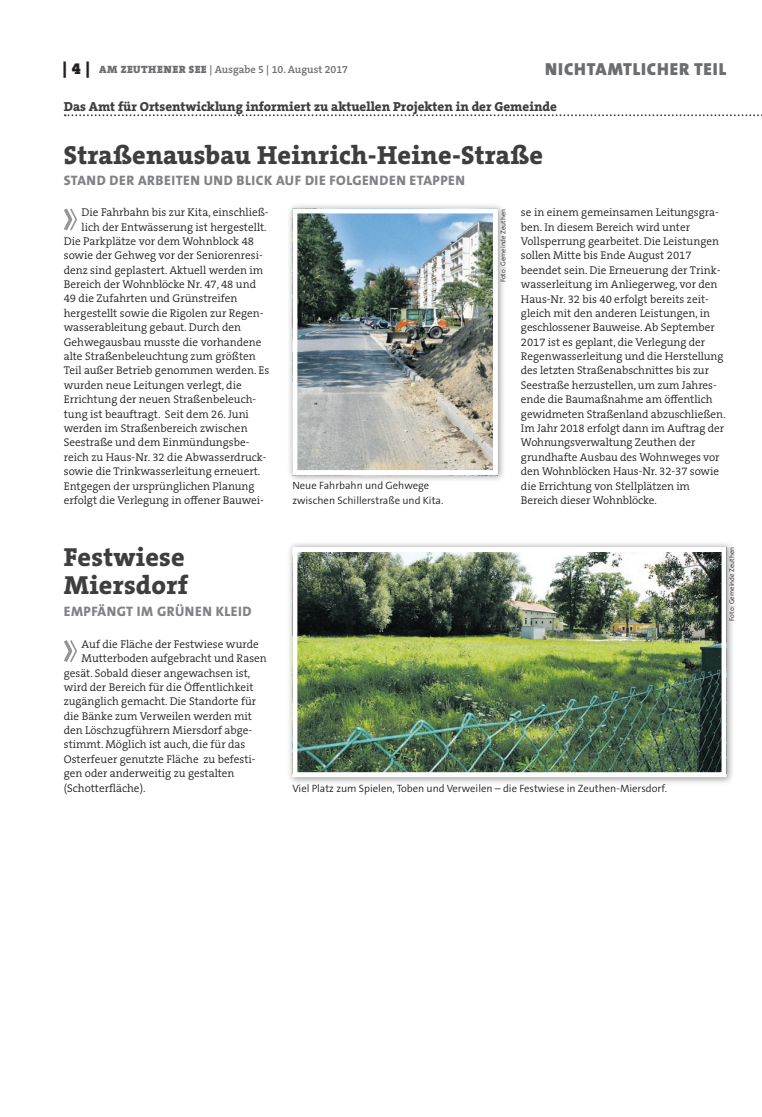
<style>
.page{position:relative;width:762px;height:1117px;background:#fff}
.page>*{position:absolute;margin:0;border:0;box-sizing:border-box;transform-origin:0 0}
.t1{font:800 26.25px/27.5px "The Serif B W8";letter-spacing:.01em;color:#3e3e3f}
.t2{font:900 17.5px "The Sans B W9";letter-spacing:.045em;color:#6c6d70}
.t3{font:800 13.75px "The Sans B W8";letter-spacing:.035em;color:#808285}
.t4{font:800 13.12px "The Serif B W8";color:#3e3e3f}
.t5{font:300 11.25px/14.4px "The Serif B W4";color:#231f20}
.t6{font:300 10.62px/14.4px "The Sans B W4";color:#231f20}
.t7{font:600 10.62px "The Serif B W6";color:#6c6d70}
.t8{font:300 6.88px "The Sans B W4";color:#231f20}
.s1{font-family:"The Serif B W9";font-weight:900;font-size:16.25px;color:#231f20}
.s2{font-family:"The Serif B W9";font-weight:900}
</style>
<div class="page">
<svg style="left:65px;top:114px;width:697px;height:2px"></svg>
<div style="left:287px;top:202px;width:219px;height:281px;background:#231f20;opacity:.45"></div>
<img style="left:298px;top:214px;width:194px;height:255px">
<div style="left:292px;top:208px;width:206px;height:267px;border:5px solid #fff"></div>
<svg style="left:64px;top:208px;width:13px;height:23px"></svg>
<div style="left:287px;top:541px;width:447px;height:243px;background:#231f20;opacity:.45"></div>
<img style="left:298px;top:553px;width:422px;height:218px">
<div style="left:292px;top:547px;width:434px;height:230px;border:5px solid #fff"></div>
<svg style="left:64px;top:640px;width:13px;height:22px"></svg>
<p class="t7" style="left:63px;top:63px;width:287px"><span class="s1">| 4 |</span> <span class="s2">AM ZEUTHENER SEE</span> | Ausgabe 5 | 10. August 2017</p>
<h2 class="t2" style="left:545px;top:58px;width:183px">NICHTAMTLICHER TEIL</h2>
<p class="t4" style="left:64px;top:97px;width:495px">Das Amt für Ortsentwicklung informiert zu aktuellen Projekten in der Gemeinde</p>
<h1 class="t1" style="left:64px;top:141px;width:481px">Straßenausbau Heinrich-Heine-Straße</h1>
<p class="t3" style="left:64px;top:172px;width:402px">STAND DER ARBEITEN UND BLICK AUF DIE FOLGENDEN ETAPPEN</p>
<p class="t5" style="left:82px;top:205px;width:189px">Die Fahrbahn bis zur Kita, einschließ-</p>
<p class="t5" style="left:82px;top:219px;width:187px">lich der Entwässerung ist hergestellt.</p>
<p class="t5" style="left:64px;top:234px;width:192px">Die Parkplätze vor dem Wohnblock 48</p>
<p class="t5" style="left:64px;top:248px;width:201px">sowie der Gehweg vor der Seniorenresi-</p>
<p class="t5" style="left:64px;top:263px;width:201px">denz sind geplastert. Aktuell werden im</p>
<p class="t5" style="left:64px;top:277px;width:194px">Bereich der Wohnblöcke Nr. 47, 48 und</p>
<p class="t5" style="left:64px;top:291px;width:175px">49 die Zufahrten und Grünstreifen</p>
<p class="t5" style="left:64px;top:306px;width:201px">hergestellt sowie die Rigolen zur Regen-</p>
<p class="t5" style="left:64px;top:320px;width:179px">wasserableitung gebaut. Durch den</p>
<p class="t5" style="left:64px;top:334px;width:199px">Gehwegausbau musste die vorhandene</p>
<p class="t5" style="left:64px;top:349px;width:193px">alte Straßenbeleuchtung zum größten</p>
<p class="t5" style="left:64px;top:363px;width:207px">Teil außer Betrieb genommen werden. Es</p>
<p class="t5" style="left:64px;top:378px;width:179px">wurden neue Leitungen verlegt, die</p>
<p class="t5" style="left:64px;top:392px;width:194px">Errichtung der neuen Straßenbeleuch-</p>
<p class="t5" style="left:64px;top:406px;width:187px">tung ist beauftragt. Seit dem 26. Juni</p>
<p class="t5" style="left:64px;top:421px;width:185px">werden im Straßenbereich zwischen</p>
<p class="t5" style="left:64px;top:435px;width:187px">Seestraße und dem Einmündungsbe-</p>
<p class="t5" style="left:64px;top:449px;width:204px">reich zu Haus-Nr. 32 die Abwasserdruck-</p>
<p class="t5" style="left:64px;top:464px;width:198px">sowie die Trinkwasserleitung erneuert.</p>
<p class="t5" style="left:64px;top:478px;width:192px">Entgegen der ursprünglichen Planung</p>
<p class="t5" style="left:64px;top:493px;width:202px">erfolgt die Verlegung in offener Bauwei-</p>
<p class="t5" style="left:521px;top:205px;width:206px">se in einem gemeinsamen Leitungsgra&shy;ben. In diesem Bereich wird unter Vollsperrung gearbeitet. Die Leistungen sollen Mitte bis Ende August 2017 beendet sein. Die Erneuerung der Trink&shy;wasserleitung im Anliegerweg, vor den Haus-Nr. 32 bis 40 erfolgt bereits zeit&shy;gleich mit den anderen Leistungen, in geschlossener Bauweise. Ab September 2017 ist es geplant, die Verlegung der Regenwasserleitung und die Herstellung des letzten Straßenabschnittes bis zur Seestraße herzustellen, um zum Jahres&shy;ende die Baumaßnahme am öffentlich gewidmeten Straßenland abzuschließen.<br>Im Jahr 2018 erfolgt dann im Auftrag der Wohnungsverwaltung Zeuthen der grundhafte Ausbau des Wohnweges vor den Wohnblöcken Haus-Nr. 32-37 sowie die Errichtung von Stellplätzen im Bereich dieser Wohnblöcke.</p>
<p class="t8" style="left:499px;top:282px;width:75px;rotate:-90deg">Foto: Gemeinde Zeuthen</p>
<p class="t6" style="left:292px;top:478px;width:153px">Neue Fahrbahn und Gehwege zwischen Schillerstraße und Kita.</p>
<h1 class="t1" style="left:64px;top:543px;width:126px">Festwiese<br>Miersdorf</h1>
<p class="t3" style="left:64px;top:602px;width:189px">EMPFÄNGT IM GRÜNEN KLEID</p>
<p class="t5" style="left:82px;top:636px;width:179px">Auf die Fläche der Festwiese wurde</p>
<p class="t5" style="left:82px;top:651px;width:187px">Mutterboden aufgebracht und Rasen</p>
<p class="t5" style="left:64px;top:665px;width:188px">gesät. Sobald dieser angewachsen ist,</p>
<p class="t5" style="left:64px;top:679px;width:191px">wird der Bereich für die Öffentlichkeit</p>
<p class="t5" style="left:64px;top:694px;width:194px">zugänglich gemacht. Die Standorte für</p>
<p class="t5" style="left:64px;top:708px;width:190px">die Bänke zum Verweilen werden mit</p>
<p class="t5" style="left:64px;top:723px;width:190px">den Löschzugführern Miersdorf abge-</p>
<p class="t5" style="left:64px;top:737px;width:183px">stimmt. Möglich ist auch, die für das</p>
<p class="t5" style="left:64px;top:751px;width:193px">Osterfeuer genutzte Fläche zu befesti-</p>
<p class="t5" style="left:64px;top:766px;width:172px">gen oder anderweitig zu gestalten</p>
<p class="t5" style="left:64px;top:780px;width:83px">(Schotterfläche).</p>
<p class="t6" style="left:292px;top:780px;width:376px">Viel Platz zum Spielen, Toben und Verweilen – die Festwiese in Zeuthen-Miersdorf.</p>
<p class="t8" style="left:727px;top:620px;width:75px;rotate:-90deg">Foto: Gemeinde Zeuthen</p>
</div>
